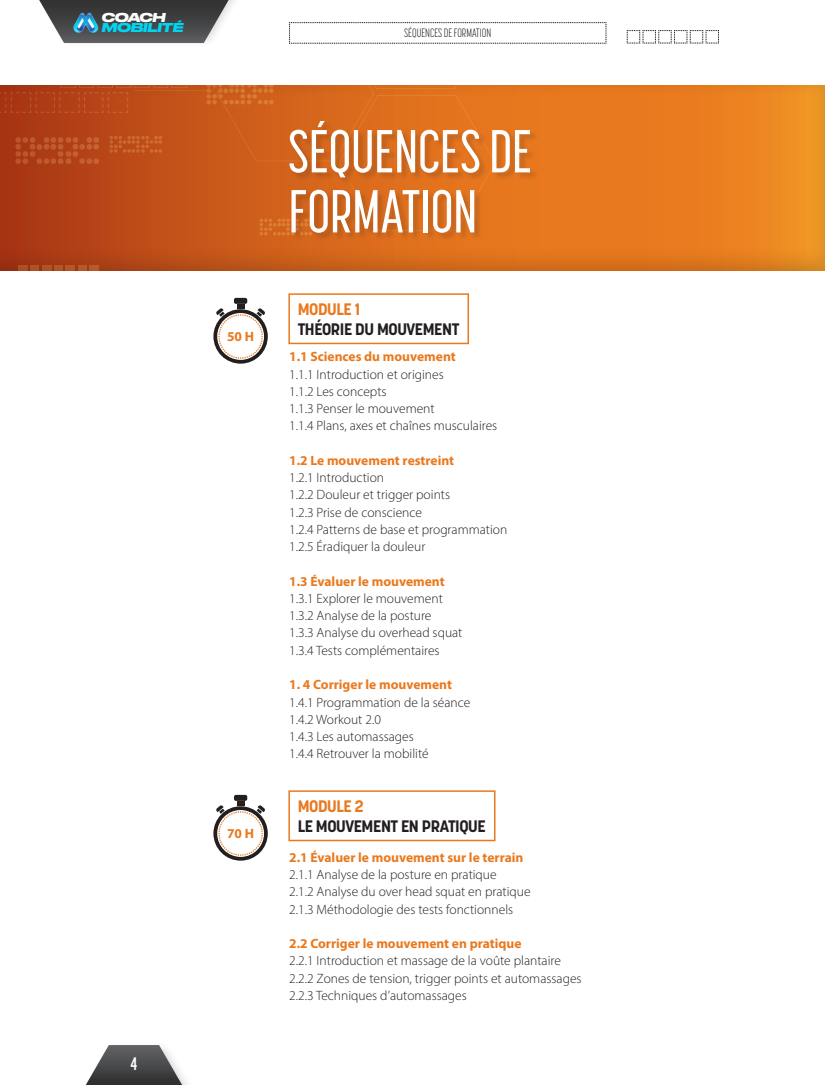
<style>
.page{position:relative;width:825px;height:1085px;background:#fff}
.page>*{position:absolute;margin:0;border:0;box-sizing:border-box;transform-origin:0 0}
.Titre_chapitre{font:500 60px/60px "Korolev Compressed";letter-spacing:-.01em;color:#fff}
.t1{font:700 18px "Korolev Compressed";color:#fff}
.Titre_1{font:700 16.5px/19.8px "Korolev";letter-spacing:-.025em;color:#231f20}
.Texte_principal{font:300 13.5px "Myriad Pro";color:#231f20}
.Texte_principal-2{font:700 13.5px "Myriad Pro";color:#e9791e}
.t2{font:italic 700 12.15px "Druk Wide";letter-spacing:-.025em;color:#00d6f2}
.t3{font:italic 700 12.15px "Druk Wide";letter-spacing:-.05em;color:#fff}
.t4{font:300 12px "Korolev Compressed";color:#231f20}
.s1{color:#e9791e}
</style>
<div class="page">
<svg style="left:86px;top:1045px;width:101px;height:39px"></svg>
<svg style="left:289px;top:22px;width:318px;height:22px"></svg>
<div style="left:16px;top:0;width:245px;height:48px;background:#231f20;opacity:.2"></div>
<svg style="left:627px;top:30px;width:92px;height:14px"></svg>
<svg style="left:19px;top:0;width:229px;height:43px"></svg>
<div style="left:0;top:82px;width:825px;height:189px;background:#231f20;opacity:.2"></div>
<div style="left:90px;top:265px;width:9px;height:5px;background:#b65b2a"></div>
<div style="left:78px;top:265px;width:9px;height:5px;background:#b5582a"></div>
<div style="left:66px;top:265px;width:9px;height:5px;background:#b35727"></div>
<div style="left:54px;top:265px;width:9px;height:5px;background:#b05527"></div>
<div style="left:42px;top:265px;width:9px;height:5px;background:#af5425"></div>
<div style="left:30px;top:265px;width:9px;height:5px;background:#ae5225"></div>
<div style="left:18px;top:265px;width:10px;height:5px;background:#ad4e23"></div>
<svg style="left:0;top:85px;width:495px;height:150px;background:#c25219"></svg>
<div style="left:289px;top:121px;width:250px;height:120px;background:#231f20;opacity:.2"></div>
<div style="left:288px;top:293px;width:181px;height:51px;border:2px solid #e9791e"></div>
<div style="left:288px;top:790px;width:207px;height:51px;border:2px solid #e9791e"></div>
<svg style="left:213px;top:298px;width:55px;height:66px"></svg>
<svg style="left:213px;top:794px;width:55px;height:66px"></svg>
<p class="t3" style="left:102px;top:7px;width:65px">COACH</p>
<p class="t2" style="left:102px;top:18px;width:83px">MOBILITÉ</p>
<h2 class="t1" style="left:130px;top:1053px;width:8px">4</h2>
<p class="Texte_principal-2" style="left:227px;top:328px;width:29px">50 H</p>
<p class="Texte_principal-2" style="left:227px;top:824px;width:29px">70 H</p>
<p class="t4" style="left:404px;top:27px;width:89px">SÉQUENCES DE FORMATION</p>
<p class="Titre_chapitre" style="left:288px;top:121px;width:246px">SÉQUENCES DE<br>FORMATION</p>
<p class="Titre_1" style="left:298px;top:299px;width:163px"><span class="s1">MODULE 1<br></span>THÉORIE DU MOUVEMENT</p>
<p class="Texte_principal-2" style="left:289px;top:348px;width:168px">1.1 Sciences du mouvement</p>
<p class="Texte_principal" style="left:289px;top:366px;width:156px">1.1.1 Introduction et origines</p>
<p class="Texte_principal" style="left:289px;top:383px;width:99px">1.1.2 Les concepts</p>
<p class="Texte_principal" style="left:289px;top:400px;width:147px">1.1.3 Penser le mouvement</p>
<p class="Texte_principal" style="left:289px;top:417px;width:210px">1.1.4 Plans, axes et chaînes musculaires</p>
<p class="Texte_principal-2" style="left:289px;top:451px;width:167px">1.2 Le mouvement restreint</p>
<p class="Texte_principal" style="left:289px;top:469px;width:96px">1.2.1 Introduction</p>
<p class="Texte_principal" style="left:289px;top:486px;width:162px">1.2.2 Douleur et trigger points</p>
<p class="Texte_principal" style="left:289px;top:504px;width:134px">1.2.3 Prise de conscience</p>
<p class="Texte_principal" style="left:289px;top:521px;width:220px">1.2.4 Patterns de base et programmation</p>
<p class="Texte_principal" style="left:289px;top:538px;width:138px">1.2.5 Éradiquer la douleur</p>
<p class="Texte_principal-2" style="left:289px;top:572px;width:157px">1.3 Évaluer le mouvement</p>
<p class="Texte_principal" style="left:289px;top:590px;width:155px">1.3.1 Explorer le mouvement</p>
<p class="Texte_principal" style="left:289px;top:607px;width:144px">1.3.2 Analyse de la posture</p>
<p class="Texte_principal" style="left:289px;top:624px;width:175px">1.3.3 Analyse du overhead squat</p>
<p class="Texte_principal" style="left:289px;top:642px;width:152px">1.3.4 Tests complémentaires</p>
<p class="Texte_principal-2" style="left:289px;top:675px;width:164px">1. 4 Corriger le mouvement</p>
<p class="Texte_principal" style="left:289px;top:693px;width:183px">1.4.1 Programmation de la séance</p>
<p class="Texte_principal" style="left:289px;top:711px;width:93px">1.4.2 Workout 2.0</p>
<p class="Texte_principal" style="left:289px;top:728px;width:126px">1.4.3 Les automassages</p>
<p class="Texte_principal" style="left:289px;top:745px;width:141px">1.4.4 Retrouver la mobilité</p>
<p class="Titre_1" style="left:298px;top:796px;width:190px"><span class="s1">MODULE 2<br></span>LE MOUVEMENT EN PRATIQUE</p>
<p class="Texte_principal-2" style="left:289px;top:848px;width:236px">2.1 Évaluer le mouvement sur le terrain</p>
<p class="Texte_principal" style="left:289px;top:866px;width:209px">2.1.1 Analyse de la posture en pratique</p>
<p class="Texte_principal" style="left:289px;top:883px;width:243px">2.1.2 Analyse du over head squat en pratique</p>
<p class="Texte_principal" style="left:289px;top:900px;width:226px">2.1.3 Méthodologie des tests fonctionnels</p>
<p class="Texte_principal-2" style="left:289px;top:934px;width:234px">2.2 Corriger le mouvement en pratique</p>
<p class="Texte_principal" style="left:289px;top:952px;width:273px">2.2.1 Introduction et massage de la voûte plantaire</p>
<p class="Texte_principal" style="left:289px;top:969px;width:294px">2.2.2 Zones de tension, trigger points et automassages</p>
<p class="Texte_principal" style="left:289px;top:987px;width:179px">2.2.3 Techniques d’automassages</p>
</div>
